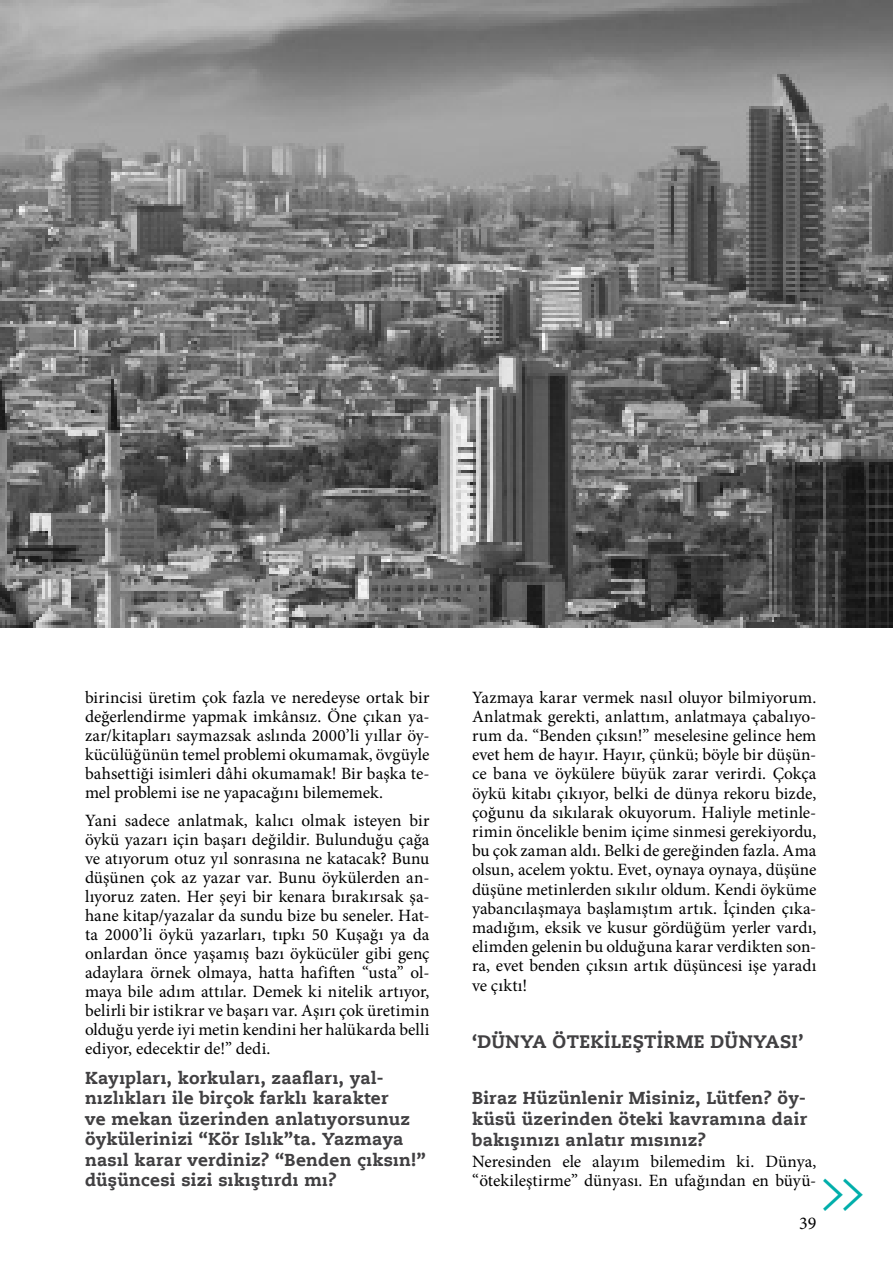
<style>
.page{position:relative;width:893px;height:1263px;background:#fff}
.page>*{position:absolute;margin:0;border:0;box-sizing:border-box;transform-origin:0 0}
.t1{font:italic 700 45px "Letter Gothic Std";color:#00aeaa}
.t2{font:700 18px "Caecilia LT Std Roman";letter-spacing:.025em;color:#414042}
.t3{font:18px "Minion Pro";color:#000}
.t4{font:17.25px/19px "Minion Pro";color:#000;text-align:justify}
.t5{font:700 17.25px/20.5px "Caecilia LT Std Roman";letter-spacing:.015em;color:#414042}
</style>
<div class="page">
<img style="left:0;top:0;width:893px;height:627px">
<p class="t4" style="left:85px;top:687px;width:346px">birincisi üretim çok fazla ve neredeyse ortak bir değerlendirme yapmak imkânsız. Öne çıkan ya&shy;zar/kitapları saymazsak aslında 2000’li yıllar öy&shy;kücülüğünün temel problemi okumamak, övgüyle bahsettiği isimleri dâhi okumamak! Bir başka te&shy;mel problemi ise ne yapacağını bilememek.</p>
<p class="t4" style="left:85px;top:810px;width:346px">Yani sadece anlatmak, kalıcı olmak isteyen bir öykü yazarı için başarı değildir. Bulunduğu çağa ve atıyorum otuz yıl sonrasına ne katacak? Bunu düşünen çok az yazar var. Bunu öykülerden an&shy;lıyoruz zaten. Her şeyi bir kenara bırakırsak şa&shy;hane kitap/yazalar da sundu bize bu seneler. Hat&shy;ta 2000’li öykü yazarları, tıpkı 50 Kuşağı ya da onlardan önce yaşamış bazı öykücüler gibi genç adaylara örnek olmaya, hatta hafiften “usta” ol&shy;maya bile adım attılar. Demek ki nitelik artıyor, belirli bir istikrar ve başarı var. Aşırı çok üretimin olduğu yerde iyi metin kendini her halükarda belli ediyor, edecektir de!” dedi.</p>
<p class="t5" style="left:85px;top:1067px;width:342px">Kayıpları, korkuları, zaafları, yal&shy;nızlıkları ile birçok farklı karakter<br>ve mekan üzerinden anlatıyorsunuz öykülerinizi “Kör Islık”ta. Yazmaya nasıl karar verdiniz? “Benden çıksın!” düşüncesi sizi sıkıştırdı mı?</p>
<p class="t4" style="left:472px;top:687px;width:346px">Yazmaya karar vermek nasıl oluyor bilmiyorum.<br>Anlatmak gerekti, anlattım, anlatmaya çabalıyo&shy;rum da. “Benden çıksın!” meselesine gelince hem evet hem de hayır. Hayır, çünkü; böyle bir düşün&shy;ce bana ve öykülere büyük zarar verirdi. Çokça öykü kitabı çıkıyor, belki de dünya rekoru bizde, çoğunu da sıkılarak okuyorum. Haliyle metinle&shy;rimin öncelikle benim içime sinmesi gerekiyordu, bu çok zaman aldı. Belki de gereğinden fazla. Ama olsun, acelem yoktu. Evet, oynaya oynaya, düşüne düşüne metinlerden sıkılır oldum. Kendi öyküme yabancılaşmaya başlamıştım artık. İçinden çıka&shy;madığım, eksik ve kusur gördüğüm yerler vardı, elimden gelenin bu olduğuna karar verdikten son&shy;ra, evet benden çıksın artık düşüncesi işe yaradı ve çıktı!</p>
<p class="t2" style="left:472px;top:1029px;width:333px">‘DÜNYA ÖTEKİLEŞTİRME DÜNYASI’</p>
<p class="t5" style="left:472px;top:1088px;width:336px;text-align:justify">Biraz Hüzünlenir Misiniz, Lütfen? öy&shy;küsü üzerinden öteki kavramına dair bakışınızı anlatır mısınız?</p>
<p class="t4" style="left:472px;top:1152px;width:346px">Neresinden ele alayım bilemedim ki. Dünya, “ötekileştirme” dünyası. En ufağından en büyü-</p>
<h1 class="t1" style="left:816px;top:1167px;width:49px">&gt;&gt;</h1>
<p class="t3" style="left:799px;top:1211px;width:19px">39</p>
</div>
